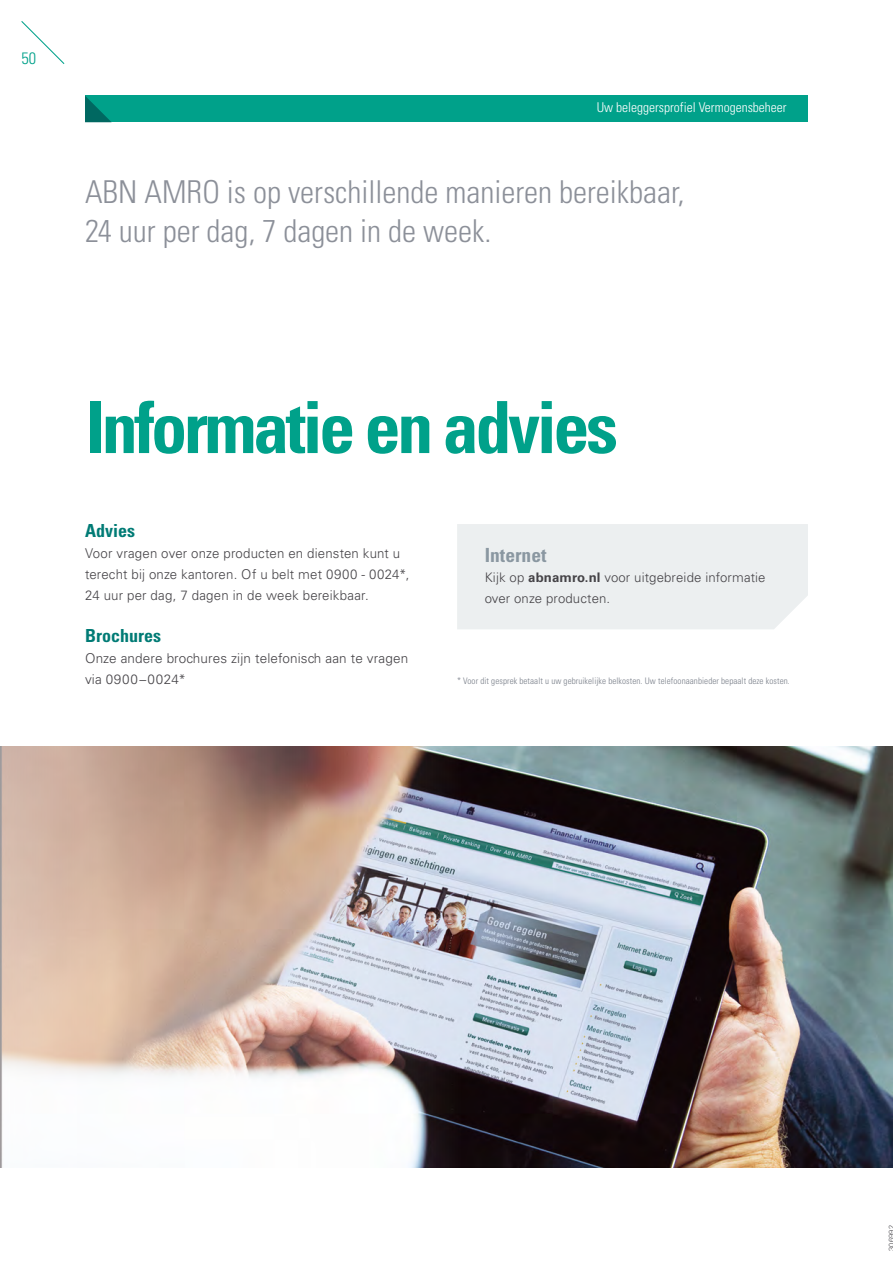
<style>
.page{position:relative;width:893px;height:1263px;background:#fff}
.page>*{position:absolute;margin:0;border:0;box-sizing:border-box;transform-origin:0 0}
.t1{font:700 condensed 72px "Univers LT Std";letter-spacing:-.045em;color:#00a18a}
.t2{font:300 condensed 31.5px/39px "Univers LT Std";color:#8c9099}
.t3{font:700 condensed 19.5px "Univers LT Std";color:#8a97a1}
.t4{font:700 condensed 18px "Univers LT Std";color:#007b75}
.t5{font:300 condensed 16.5px "Univers LT Std";color:#00a18a}
.t6{font:300 13.5px/21px "Univers LT Std";letter-spacing:.01em;color:#454347}
.t7{font:300 condensed 13.5px "Univers LT Std";color:#fff}
.t8{font:300 13.2px/20.5px "Univers LT Std";letter-spacing:.01em;color:#454347}
.t9{font:300 condensed 9px "Univers LT Std";letter-spacing:.01em;color:#797f89}
.t10{font:300 7.5px "Univers LT Std";letter-spacing:.03em;color:#504f53}
.s1{font-weight:700}
</style>
<div class="page">
<svg style="left:21px;top:21px;width:44px;height:43px"></svg>
<div style="left:85px;top:96px;width:723px;height:26px;background:#00a18a"></div>
<svg style="left:85px;top:96px;width:26px;height:26px"></svg>
<img style="left:0;top:747px;width:893px;height:420px">
<div style="left:457px;top:524px;width:351px;height:105px;background:#eceff0"></div>
<p class="t5" style="left:22px;top:48px;width:16px">50</p>
<p class="t7" style="left:597px;top:100px;width:191px">Uw beleggersprofiel Vermogensbeheer</p>
<h2 class="t2" style="left:85px;top:173px;width:601px">ABN AMRO is op verschillende manieren bereikbaar,<br>24 uur per dag, 7 dagen in de week.</h2>
<h1 class="t1" style="left:85px;top:383px;width:535px">Informatie en advies</h1>
<h3 class="t4" style="left:85px;top:520px;width:51px">Advies</h3>
<p class="t6" style="left:85px;top:543px;width:326px">Voor vragen over onze producten en diensten kunt u terecht bij onze kantoren. Of u belt met 0900 - 0024*,<br>24 uur per dag, 7 dagen in de week bereikbaar.</p>
<h3 class="t4" style="left:85px;top:625px;width:77px">Brochures</h3>
<p class="t6" style="left:85px;top:648px;width:325px">Onze andere brochures zijn telefonisch aan te vragen via 0900−0024*</p>
<h3 class="t3" style="left:485px;top:543px;width:63px">Internet</h3>
<p class="t8" style="left:485px;top:567px;width:282px">Kijk op <span class="s1">abnamro.nl</span> voor uitgebreide informatie over onze producten.</p>
<p class="t9" style="left:457px;top:675px;width:334px">* Voor dit gesprek betaalt u uw gebruikelijke belkosten. Uw telefoonaanbieder bepaalt deze kosten.</p>
<p class="t10" style="left:887px;top:1251px;width:28px;rotate:-90deg">306992</p>
</div>
